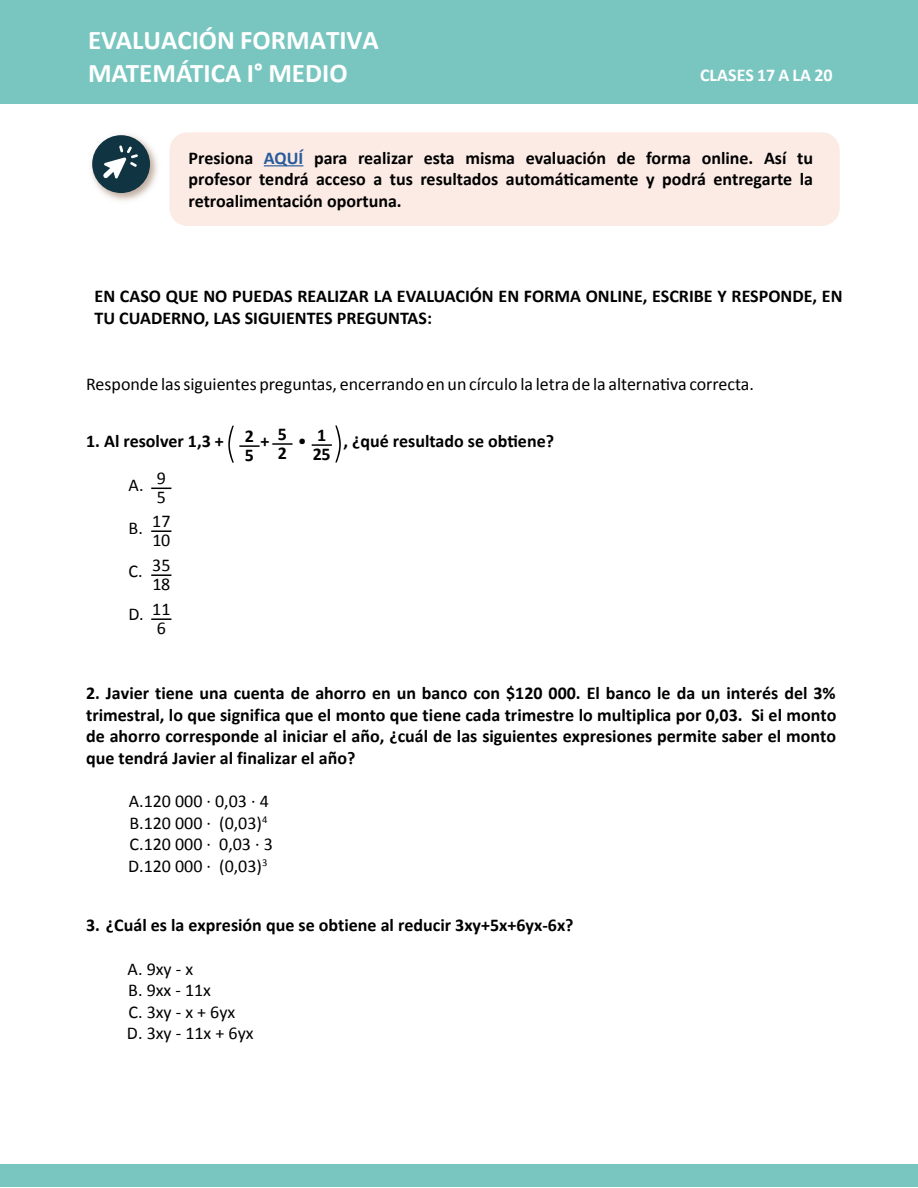
<style>
.page{position:relative;width:918px;height:1188px;background:#fff}
.page>*{position:absolute;margin:0;border:0;box-sizing:border-box;transform-origin:0 0}
.t1{font:700 27px/32.4px "Calibri";color:#fff}
.t2{font:700 18px/21.6px "Calibri";color:#000}
.t3{font:18px/21.6px "Calibri";color:#000}
.t4{font:700 18px "Calibri";color:#fff}
.s1{color:#275b9b}
.s2{font-weight:400}
</style>
<div class="page">
<div style="left:0;top:0;width:918px;height:104px;background:#79c6c0"></div>
<div style="left:0;top:1165px;width:918px;height:22px;background:#79c6c0"></div>
<hr style="left:151px;top:618px;width:20px;height:2px;background:#000">
<hr style="left:151px;top:574px;width:20px;height:2px;background:#000">
<hr style="left:312px;top:444px;width:20px;height:2px;background:#000">
<hr style="left:239px;top:445px;width:21px;height:2px;background:#000">
<hr style="left:272px;top:443px;width:21px;height:2px;background:#000">
<hr style="left:151px;top:530px;width:20px;height:2px;background:#000">
<svg style="left:151px;top:488px;width:20px;height:1px"></svg>
<svg style="left:228px;top:426px;width:6px;height:37px"></svg>
<svg style="left:335px;top:426px;width:6px;height:36px"></svg>
<div style="left:169px;top:132px;width:671px;height:94px;background:#fbebe4;border-radius:18px"></div>
<img style="left:91px;top:134px;width:67px;height:67px">
<div style="left:92px;top:135px;width:58px;height:58px;background:#113442;border-radius:50%"></div>
<svg style="left:103px;top:145px;width:35px;height:34px"></svg>
<hr style="left:264px;top:165px;width:39px;height:1px;background:#275b9b">
<h1 class="t1" style="left:88px;top:23px;width:292px">EVALUACIÓN FORMATIVA<br>MATEMÁTICA I° MEDIO</h1>
<p class="t4" style="left:700px;top:62px;width:134px">CLASES 17 A LA 20</p>
<p class="t2" style="left:189px;top:146px;width:626px;text-align:justify">Presiona <span class="s1">AQUÍ</span> para realizar esta misma evaluación de forma online. Así tu profesor tendrá acceso a tus resultados automáticamente y podrá entregarte la retroalimentación oportuna.</p>
<p class="t2" style="left:95px;top:285px;width:749px">EN CASO QUE NO PUEDAS REALIZAR LA EVALUACIÓN EN FORMA ONLINE, ESCRIBE Y RESPONDE, EN<br>TU CUADERNO, LAS SIGUIENTES PREGUNTAS:</p>
<p class="t3" style="left:86px;top:372px;width:670px">Responde las siguientes preguntas, encerrando en un círculo la letra de la alternativa correcta.</p>
<p class="t2" style="left:245px;top:426px;width:11px;line-height:18.6px">2<br>5</p>
<p class="t2" style="left:278px;top:424px;width:11px;line-height:18.6px">5<br>2</p>
<p class="t2" style="left:313px;top:425px;width:19px;line-height:18.6px">1<br>25</p>
<p class="t2" style="left:86px;top:430px;width:139px">1. Al resolver 1,3 +</p>
<p class="t2" style="left:260px;top:430px;width:10px">+</p>
<p class="t2" style="left:298px;top:430px;width:258px"><span class="s2">•</span> , ¿qué resultado se obtiene?</p>
<p class="t3" style="left:129px;top:473px;width:17px">A.</p>
<p class="t3" style="left:129px;top:516px;width:16px">B.</p>
<p class="t3" style="left:129px;top:559px;width:16px">C.</p>
<p class="t3" style="left:129px;top:603px;width:43px;line-height:16px;text-align:right">D. 11<br>6</p>
<p class="t3" style="left:157px;top:468px;width:11px;line-height:18.6px">9<br>5</p>
<p class="t3" style="left:152px;top:511px;width:20px;line-height:18.6px">17<br>10</p>
<p class="t3" style="left:152px;top:555px;width:20px;line-height:18.6px">35<br>18</p>
<p class="t2" style="left:86px;top:682px;width:752px;text-align:justify">2. Javier tiene una cuenta de ahorro en un banco con $120 000. El banco le da un interés del 3% trimestral, lo que significa que el monto que tiene cada trimestre lo multiplica por 0,03. Si el monto de ahorro corresponde al iniciar el año, ¿cuál de las siguientes expresiones permite saber el monto que tendrá Javier al finalizar el año?</p>
<p class="t3" style="left:128px;top:790px;width:146px">A.120 000 ∙ 0,03 ∙ 4<br>B.120 000 ∙ (0,03)<sup>4<br></sup>C.120 000 ∙ 0,03 ∙ 3<br>D.120 000 ∙ (0,03)<sup>3</sup></p>
<p class="t2" style="left:86px;top:915px;width:489px">3. ¿Cuál es la expresión que se obtiene al reducir 3xy+5x+6yx-6x?</p>
<p class="t3" style="left:127px;top:958px;width:128px">A. 9xy - x<br>B. 9xx - 11x<br>C. 3xy - x + 6yx<br>D. 3xy - 11x + 6yx</p>
</div>
